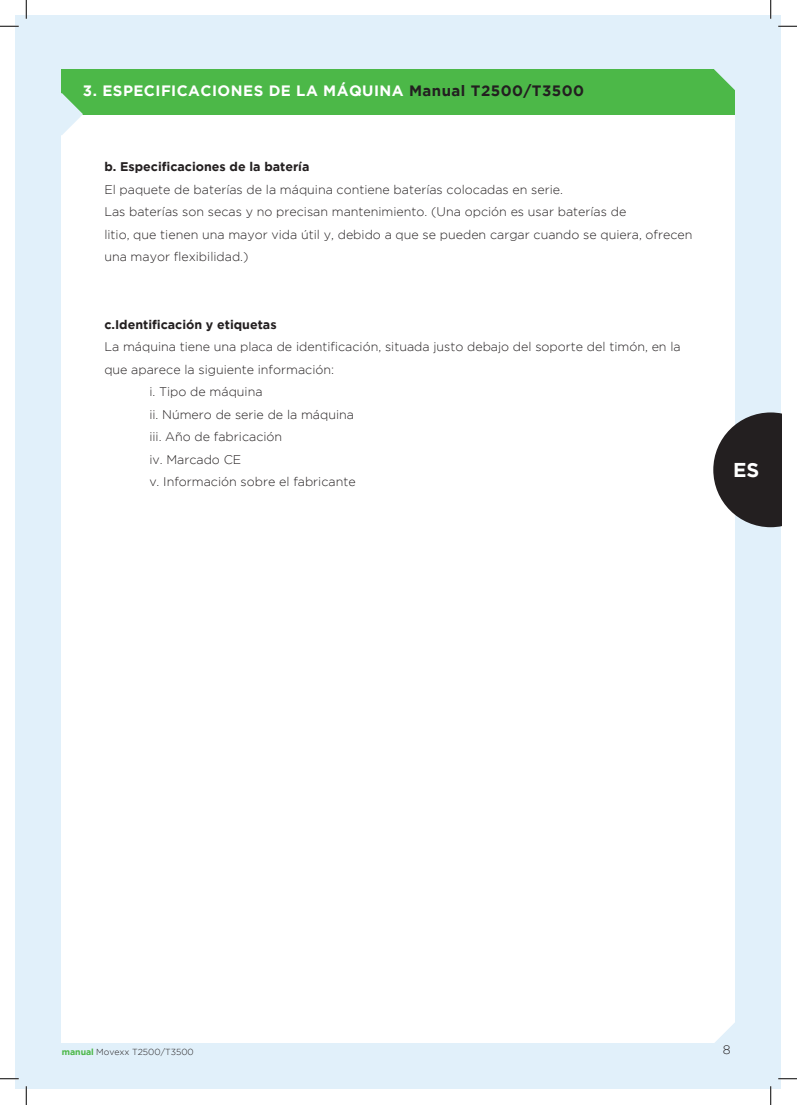
<style>
.page{position:relative;width:797px;height:1105px;background:#fff}
.page>*{position:absolute;margin:0;border:0;box-sizing:border-box;transform-origin:0 0}
.t1{font:700 20px "Gotham";color:#fff}
.t2{font:700 15px "Gotham";letter-spacing:.03em;color:#fff}
.t3{font:300 12.5px/22.5px "Gotham";color:#231f20}
.t4{font:700 12.5px "Gotham";color:#231f20}
.t5{font:300 8.75px "Gotham";color:#231f20}
.t6{font:8.75px "Gotham";letter-spacing:-.03em;color:#231f20}
.s1{color:#231f20}
.s2{font-weight:700;color:#4cb848}
</style>
<div class="page">
<div style="left:16px;top:16px;width:765px;height:1073px;background:#e1f0fa"></div>
<div style="left:62px;top:114px;width:673px;height:929px;background:#fff"></div>
<div style="left:62px;top:69px;width:673px;height:45px;background:#4cb848"></div>
<svg style="left:714px;top:69px;width:21px;height:21px"></svg>
<svg style="left:715px;top:1023px;width:20px;height:20px"></svg>
<svg style="left:61px;top:93px;width:22px;height:42px"></svg>
<svg style="left:713px;top:412px;width:68px;height:115px"></svg>
<svg style="left:0;top:25px;width:19px;height:2px"></svg>
<svg style="left:778px;top:25px;width:19px;height:2px"></svg>
<svg style="left:0;top:1078px;width:19px;height:1px"></svg>
<svg style="left:778px;top:1078px;width:19px;height:1px"></svg>
<svg style="left:25px;top:0;width:2px;height:19px"></svg>
<svg style="left:25px;top:1086px;width:2px;height:19px"></svg>
<svg style="left:770px;top:0;width:1px;height:19px"></svg>
<svg style="left:770px;top:1086px;width:1px;height:19px"></svg>
<p class="t2" style="left:83px;top:82px;width:502px">3. ESPECIFICACIONES DE LA MÁQUINA <span class="s1">Manual T2500/T3500</span></p>
<p class="t4" style="left:104px;top:160px;width:207px">b. Especificaciones de la batería</p>
<p class="t3" style="left:104px;top:178px;width:460px">El paquete de baterías de la máquina contiene baterías colocadas en serie.</p>
<p class="t3" style="left:104px;top:201px;width:523px">Las baterías son secas y no precisan mantenimiento. (Una opción es usar baterías de</p>
<p class="t3" style="left:104px;top:223px;width:589px">litio, que tienen una mayor vida útil y, debido a que se pueden cargar cuando se quiera, ofrecen una mayor flexibilidad.)</p>
<p class="t4" style="left:104px;top:317px;width:174px">c.Identificación y etiquetas</p>
<p class="t3" style="left:104px;top:336px;width:578px">La máquina tiene una placa de identificación, situada justo debajo del soporte del timón, en la que aparece la siguiente información:</p>
<p class="t3" style="left:149px;top:381px;width:115px">i. Tipo de máquina</p>
<p class="t3" style="left:149px;top:403px;width:206px">ii. Número de serie de la máquina</p>
<p class="t3" style="left:149px;top:426px;width:134px">iii. Año de fabricación</p>
<p class="t3" style="left:149px;top:448px;width:93px">iv. Marcado CE</p>
<p class="t3" style="left:149px;top:471px;width:208px">v. Información sobre el fabricante</p>
<p class="t1" style="left:733px;top:458px;width:28px">ES</p>
<p class="t6" style="left:83px;top:1044px;width:111px"><span class="s2">datasheet</span> Movexx T1000</p>
<p class="t5" style="left:62px;top:1047px;width:134px"><span class="s2">manual</span> Movexx T2500/T3500</p>
<p class="t3" style="left:723px;top:1038px;width:9px">8</p>
</div>
